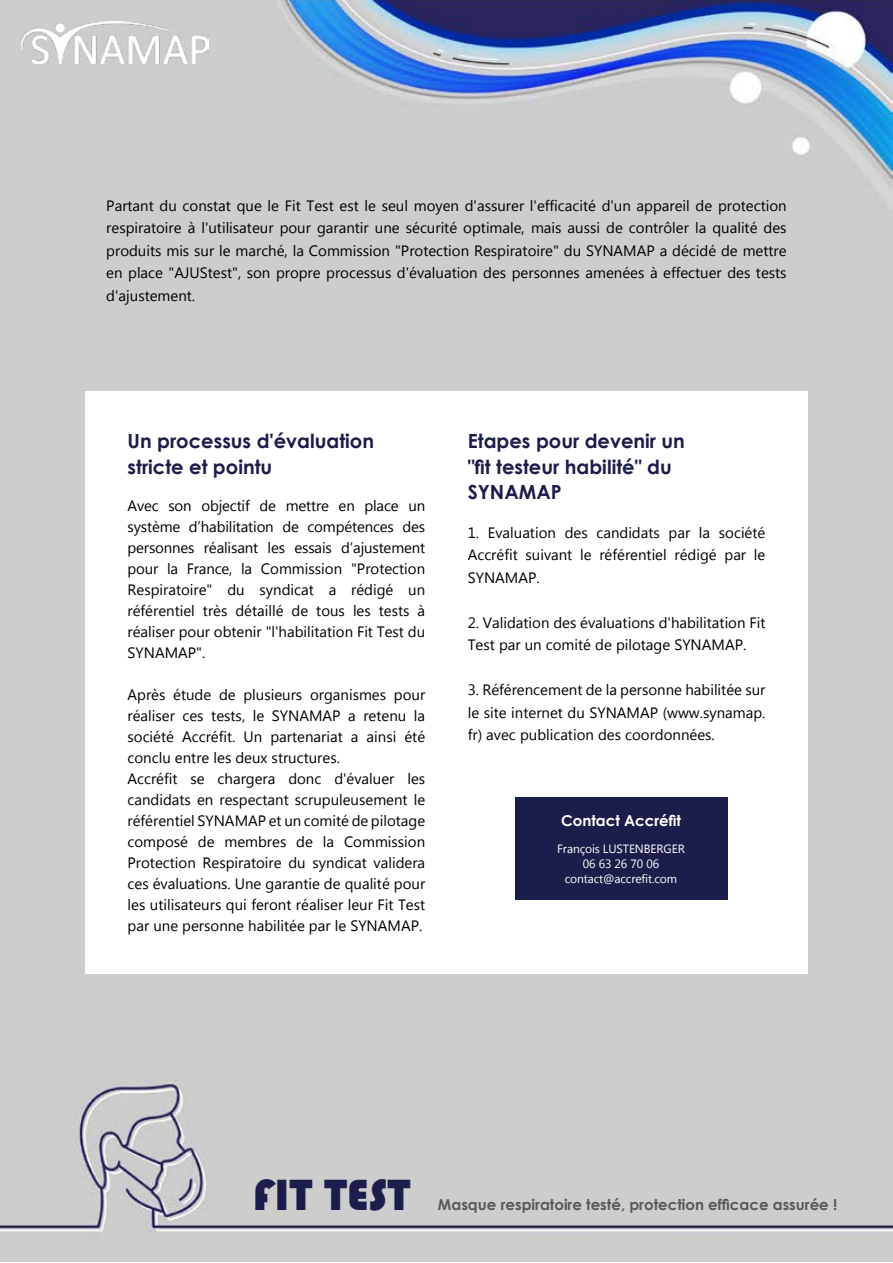
<style>
.page{position:relative;width:893px;height:1263px;background:#fff}
.page>*{position:absolute;margin:0;border:0;box-sizing:border-box;transform-origin:0 0}
.t1{font:45px "Bauhaus 93";color:#1b1d4a}
.t2{font:700 19.5px/25.5px "Century Gothic";color:#1b1d4a}
.t3{font:15px/21px "Lao UI";color:#000;text-align:justify}
.t4{font:700 15px "Century Gothic";color:#58595b}
.t5{font:700 15px "Century Gothic";color:#fff}
.t6{font:12px/15px "Lao UI";letter-spacing:-.01em;color:#fff;text-align:center}
</style>
<div class="page">
<img style="left:0;top:0;width:893px;height:1262px">
<img style="left:21px;top:21px;width:187px;height:43px">
<div style="left:85px;top:391px;width:723px;height:583px;background:#fff"></div>
<div style="left:515px;top:797px;width:212px;height:102px;background:#1b1d4a"></div>
<p class="t3" style="left:106px;top:194px;width:682px;line-height:22.5px">Partant du constat que le Fit Test est le seul moyen d'assurer l'efficacité d'un appareil de protection respiratoire à l'utilisateur pour garantir une sécurité optimale, mais aussi de contrôler la qualité des produits mis sur le marché, la Commission "Protection Respiratoire" du SYNAMAP a décidé de mettre en place "AJUStest", son propre processus d'évaluation des personnes amenées à effectuer des tests d'ajustement.</p>
<h2 class="t2" style="left:128px;top:428px;width:248px">Un processus d'évaluation stricte et pointu</h2>
<p class="t3" style="left:128px;top:494px;width:299px">Avec son objectif de mettre en place un système d’habilitation de compétences des personnes réalisant les essais d’ajustement pour la France, la Commission "Protection Respiratoire" du syndicat a rédigé un référentiel très détaillé de tous les tests à réaliser pour obtenir "l'habilitation Fit Test du SYNAMAP".</p>
<p class="t3" style="left:128px;top:683px;width:299px;text-align:left">Après étude de plusieurs organismes pour réaliser ces tests, le SYNAMAP a retenu la société Accréfit. Un partenariat a ainsi été conclu entre les deux structures.<br>Accréfit se chargera donc d'évaluer les candidats en respectant scrupuleusement le référentiel SYNAMAP et un comité de pilotage composé de membres de la Commission Protection Respiratoire du syndicat validera ces évaluations. Une garantie de qualité pour les utilisateurs qui feront réaliser leur Fit Test par une personne habilitée par le SYNAMAP.</p>
<h2 class="t2" style="left:468px;top:428px;width:219px">Etapes pour devenir un "fit testeur habilité" du<br>SYNAMAP</h2>
<p class="t3" style="left:468px;top:521px;width:299px;line-height:22.5px">1. Evaluation des candidats par la société Accréfit suivant le référentiel rédigé par le SYNAMAP.</p>
<p class="t3" style="left:468px;top:611px;width:299px;line-height:22.5px">2. Validation des évaluations d'habilitation Fit<br>Test par un comité de pilotage SYNAMAP.</p>
<p class="t3" style="left:468px;top:678px;width:299px;line-height:22.5px">3. Référencement de la personne habilitée sur le site internet du SYNAMAP (www.synamap. fr) avec publication des coordonnées.</p>
<p class="t5" style="left:561px;top:809px;width:121px">Contact Accréfit</p>
<p class="t6" style="left:557px;top:841px;width:129px">François LUSTENBERGER<br>06 63 26 70 06 contact@accrefit.com</p>
<h1 class="t1" style="left:253px;top:1169px;width:159px">FIT TEST</h1>
<p class="t4" style="left:438px;top:1193px;width:401px">Masque respiratoire testé, protection efficace assurée !</p>
</div>
